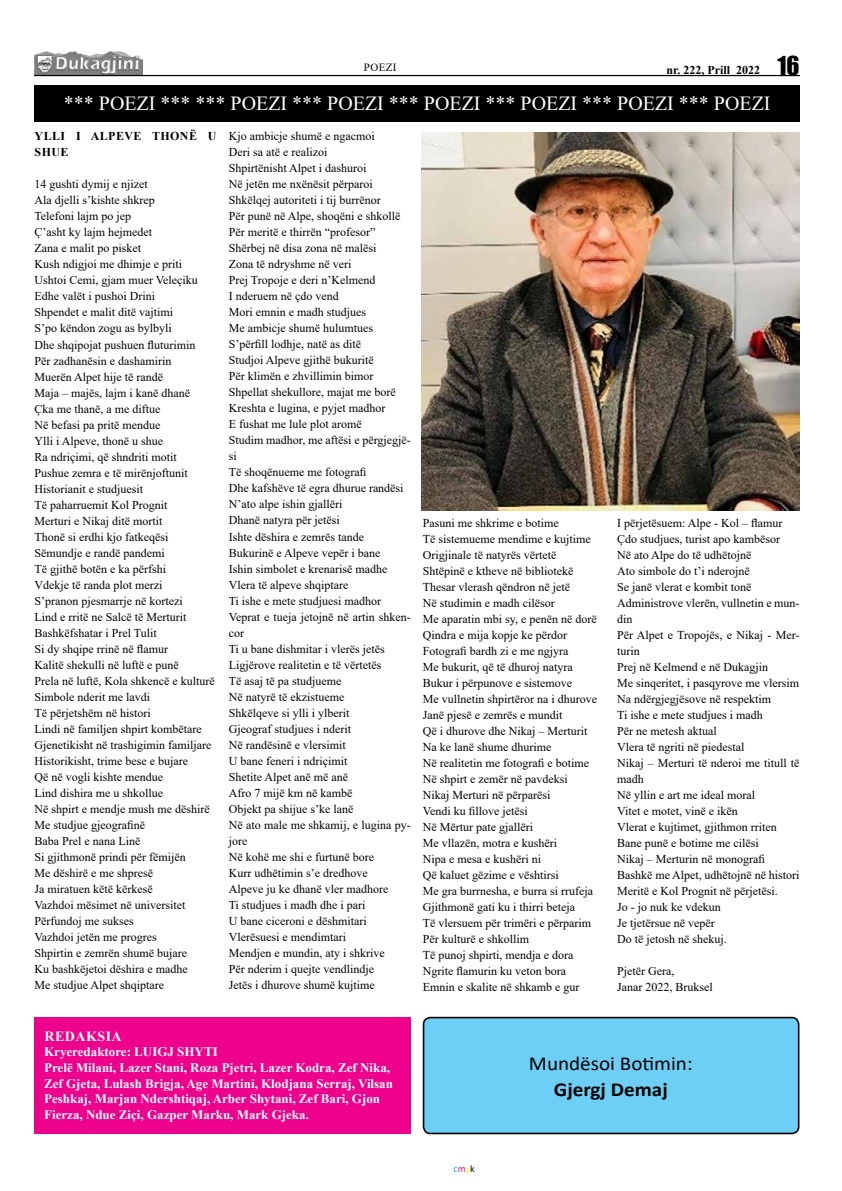
<style>
.page{position:relative;width:842px;height:1191px;background:#fff}
.page>*{position:absolute;margin:0;border:0;box-sizing:border-box;transform-origin:0 0}
.t1{font:20px "Times New Roman";color:#fff}
.t2{font:19.8px "Calibri";color:#000;scale:1.07 1}
.t3{font:700 19.8px "Calibri";color:#000;scale:1.07 1}
.t4{font:700 14px "Times New Roman";letter-spacing:.035em;color:#fff}
.t5{font:700 13px/15.6px "Times New Roman";color:#fff}
.t6{font:12px/16px "Times New Roman";color:#000}
.t7{font:700 12px/16px "Times New Roman";letter-spacing:.035em;color:#000}
.t8{font:700 12px "Times New Roman";color:#000}
.t9{font:11px "Times New Roman";letter-spacing:.035em;color:#000}
.t10{font:10px "Calibri";color:#00aeef}
.s1{font-family:"Impact";font-weight:400;font-size:24px}
.s2{color:#ec008c}
.s3{color:#fff200}
.s4{color:#000}
</style>
<div class="page">
<img style="left:34px;top:51px;width:109px;height:24px">
<hr style="left:34px;top:75px;width:766px;height:1px;background:#000">
<div style="left:424px;top:1017px;width:375px;height:116px;background:#6dcff6;border-radius:7px"></div>
<div style="left:423px;top:1016px;width:376px;height:118px;border:2px solid #000;border-radius:7px"></div>
<div style="left:34px;top:1016px;width:377px;height:117px;background:#ec008c"></div>
<div style="left:34px;top:85px;width:765px;height:37px;background:#000"></div>
<img style="left:421px;top:132px;width:378px;height:378px">
<p class="t9" style="left:364px;top:59px;width:34px">POEZI</p>
<p class="t8" style="left:666px;top:61px;width:134px">nr. 222, Prill 2022 <span class="s1">16</span></p>
<h1 class="t1" style="left:64px;top:90px;width:708px">*** POEZI *** *** POEZI *** POEZI *** POEZI *** POEZI *** POEZI *** POEZI</h1>
<p class="t7" style="left:35px;top:128px;width:183px">YLLI I ALPEVE THONË U<br>SHUE</p>
<p class="t6" style="left:34px;top:176px;width:182px">14 gushti dymij e njizet<br>Ala djelli s’kishte shkrep<br>Telefoni lajm po jep<br>Ç’asht ky lajm hejmedet<br>Zana e malit po pisket<br>Kush ndigjoi me dhimje e priti<br>Ushtoi Cemi, gjam muer Veleçiku<br>Edhe valët i pushoi Drini<br>Shpendet e malit ditë vajtimi<br>S’po këndon zogu as bylbyli<br>Dhe shqipojat pushuen fluturimin<br>Për zadhanësin e dashamirin<br>Muerën Alpet hije të randë<br>Maja – majës, lajm i kanë dhanë<br>Çka me thanë, a me diftue<br>Në befasi pa pritë mendue<br>Ylli i Alpeve, thonë u shue<br>Ra ndriçimi, që shndriti motit<br>Pushue zemra e të mirënjoftunit<br>Historianit e studjuesit<br>Të paharruemit Kol Prognit<br>Merturi e Nikaj ditë mortit<br>Thonë si erdhi kjo fatkeqësi<br>Sëmundje e randë pandemi<br>Të gjithë botën e ka përfshi<br>Vdekje të randa plot merzi<br>S’pranon pjesmarrje në kortezi<br>Lind e rritë ne Salcë të Merturit<br>Bashkëfshatar i Prel Tulit<br>Si dy shqipe rrinë në flamur<br>Kalitë shekulli në luftë e punë<br>Prela në luftë, Kola shkencë e kulturë<br>Simbole nderit me lavdi<br>Të përjetshëm në histori<br>Lindi në familjen shpirt kombëtare<br>Gjenetikisht në trashigimin familjare<br>Historikisht, trime bese e bujare<br>Që në vogli kishte mendue<br>Lind dishira me u shkollue<br>Në shpirt e mendje mush me dëshirë<br>Me studjue gjeografinë<br>Baba Prel e nana Linë<br>Si gjithmonë prindi për fëmijën<br>Me dëshirë e me shpresë<br>Ja miratuen këtë kërkesë<br>Vazhdoi mësimet në universitet<br>Përfundoj me sukses<br>Vazhdoi jetën me progres<br>Shpirtin e zemrën shumë bujare<br>Ku bashkëjetoi dëshira e madhe<br>Me studjue Alpet shqiptare</p>
<p class="t6" style="left:229px;top:128px;width:184px">Kjo ambicje shumë e ngacmoi<br>Deri sa atë e realizoi<br>Shpirtënisht Alpet i dashuroi<br>Në jetën me nxënësit përparoi<br>Shkëlqej autoriteti i tij burrënor<br>Për punë në Alpe, shoqëni e shkollë<br>Për meritë e thirrën “profesor”<br>Shërbej në disa zona në malësi<br>Zona të ndryshme në veri<br>Prej Tropoje e deri n’Kelmend<br>I nderuem në çdo vend<br>Mori emnin e madh studjues<br>Me ambicje shumë hulumtues<br>S’përfill lodhje, natë as ditë<br>Studjoi Alpeve gjithë bukuritë<br>Për klimën e zhvillimin bimor<br>Shpellat shekullore, majat me borë<br>Kreshta e lugina, e pyjet madhor<br>E fushat me lule plot aromë<br>Studim madhor, me aftësi e përgjegjë&shy;si<br>Të shoqënueme me fotografi<br>Dhe kafshëve të egra dhurue randësi<br>N’ato alpe ishin gjallëri<br>Dhanë natyra për jetësi<br>Ishte dëshira e zemrës tande<br>Bukurinë e Alpeve vepër i bane<br>Ishin simbolet e krenarisë madhe<br>Vlera të alpeve shqiptare<br>Ti ishe e mete studjuesi madhor<br>Veprat e tueja jetojnë në artin shken&shy;cor<br>Ti u bane dishmitar i vlerës jetës<br>Ligjërove realitetin e të vërtetës<br>Të asaj të pa studjueme<br>Në natyrë të ekzistueme<br>Shkëlqeve si ylli i ylberit<br>Gjeograf studjues i nderit<br>Në randësinë e vlersimit<br>U bane feneri i ndriçimit<br>Shetite Alpet anë më anë<br>Afro 7 mijë km në kambë<br>Objekt pa shijue s’ke lanë<br>Në ato male me shkamij, e lugina py&shy;jore<br>Në kohë me shi e furtunë bore<br>Kurr udhëtimin s’e dredhove<br>Alpeve ju ke dhanë vler madhore<br>Ti studjues i madh dhe i pari<br>U bane ciceroni e dëshmitari<br>Vlerësuesi e mendimtari<br>Mendjen e mundin, aty i shkrive<br>Për nderim i quejte vendlindje<br>Jetës i dhurove shumë kujtime</p>
<p class="t6" style="left:423px;top:514px;width:176px">Pasuni me shkrime e botime<br>Të sistemueme mendime e kujtime<br>Origjinale të natyrës vërtetë<br>Shtëpinë e ktheve në bibliotekë<br>Thesar vlerash qëndron në jetë<br>Në studimin e madh cilësor<br>Me aparatin mbi sy, e penën në dorë<br>Qindra e mija kopje ke përdor<br>Fotografi bardh zi e me ngjyra<br>Me bukurit, që të dhuroj natyra<br>Bukur i përpunove e sistemove<br>Me vullnetin shpirtëror na i dhurove<br>Janë pjesë e zemrës e mundit<br>Që i dhurove dhe Nikaj – Merturit<br>Na ke lanë shume dhurime<br>Në realitetin me fotografi e botime<br>Në shpirt e zemër në pavdeksi<br>Nikaj Merturi në përparësi<br>Vendi ku fillove jetësi<br>Në Mërtur pate gjallëri<br>Me vllazën, motra e kushëri<br>Nipa e mesa e kushëri ni<br>Që kaluet gëzime e vështirsi<br>Me gra burrnesha, e burra si rrufeja<br>Gjithmonë gati ku i thirri beteja<br>Të vlersuem për trimëri e përparim<br>Për kulturë e shkollim<br>Të punoj shpirti, mendja e dora<br>Ngrite flamurin ku veton bora<br>Emnin e skalite në shkamb e gur</p>
<p class="t6" style="left:617px;top:514px;width:184px">I përjetësuem: Alpe - Kol – flamur<br>Çdo studjues, turist apo kambësor<br>Në ato Alpe do të udhëtojnë<br>Ato simbole do t’i nderojnë<br>Se janë vlerat e kombit tonë<br>Administrove vlerën, vullnetin e mun&shy;din<br>Për Alpet e Tropojës, e Nikaj - Mer&shy;turin<br>Prej në Kelmend e në Dukagjin<br>Me sinqeritet, i pasqyrove me vlersim<br>Na ndërgjegjësove në respektim<br>Ti ishe e mete studjues i madh<br>Për ne metesh aktual<br>Vlera të ngriti në piedestal<br>Nikaj – Merturi të nderoi me titull të madh<br>Në yllin e art me ideal moral<br>Vitet e motet, vinë e ikën<br>Vlerat e kujtimet, gjithmon rriten<br>Bane punë e botime me cilësi<br>Nikaj – Merturin në monografi<br>Bashkë me Alpet, udhëtojnë në histori<br>Meritë e Kol Prognit në përjetësi.<br>Jo - jo nuk ke vdekun<br>Je tjetërsue në vepër<br>Do të jetosh në shekuj.</p>
<p class="t6" style="left:617px;top:962px;width:97px">Pjetër Gera,<br>Janar 2022, Bruksel</p>
<p class="t4" style="left:44px;top:1026px;width:79px">REDAKSIA</p>
<p class="t5" style="left:44px;top:1044px;width:350px">Kryeredaktore: LUIGJ SHYTI<br>Prelë Milani, Lazer Stani, Roza Pjetri, Lazer Kodra, Zef Nika, Zef Gjeta, Lulash Brigja, Age Martini, Klodjana Serraj, Vilsan Peshkaj, Marjan Ndershtiqaj, Arber Shytani, Zef Bari, Gjon Fierza, Ndue Ziçi, Gazper Marku, Mark Gjeka.</p>
<h2 class="t2" style="left:529px;top:1049px;width:155px">Mundësoi Botimin:</h2>
<h2 class="t3" style="left:554px;top:1075px;width:108px">Gjergj Demaj</h2>
<p class="t10" style="left:454px;top:1161px;width:23px">c<span class="s2">m</span><span class="s3">y</span><span class="s4">k</span></p>
</div>
